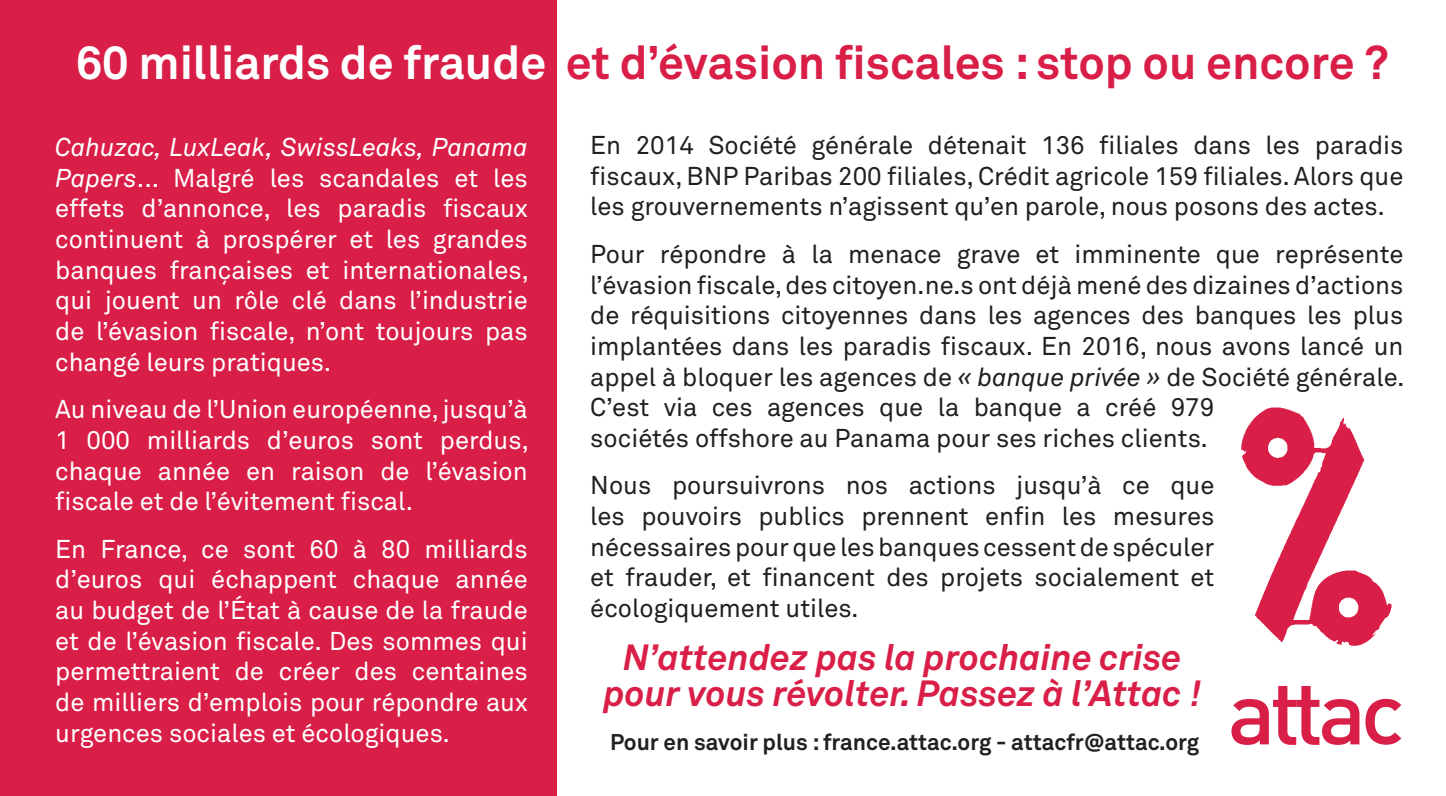
<style>
.page{position:relative;width:1446px;height:796px;background:#fff}
.page>*{position:absolute;margin:0;border:0;box-sizing:border-box;transform-origin:0 0}
.t1{font:700 46.5px "Akkurat Std";color:#d91e48}
.t2{font:italic 700 36px/36px "Akkurat Std";color:#d91e47;text-align:center}
.t3{font:25.5px/30.6px "Akkurat Std";color:#231f20;text-align:justify}
.t4{font:25.5px/30.6px "Akkurat Std";color:#fff;text-align:justify}
.t5{font:700 22.5px "Akkurat Std";color:#231f20}
.s1{color:#fff}
.s2{color:#d91e47}
.s3{font-style:italic}
</style>
<div class="page">
<svg style="left:1241px;top:407px;width:150px;height:238px"></svg>
<svg style="left:1231px;top:685px;width:128px;height:59px"></svg>
<svg style="left:1365px;top:698px;width:36px;height:46px"></svg>
<div style="left:0;top:0;width:556px;height:795px;background:#d91e47"></div>
<p class="t1" style="left:76px;top:34px;width:1314px"><span class="s1">60 milliards de fraude</span> <span class="s2">et</span> d’évasion fiscales : stop ou encore ?</p>
<p class="t4" style="left:55px;top:132px;width:475px"><span class="s3">Cahuzac, LuxLeak, SwissLeaks, Panama Papers</span>... Malgré les scandales et les effets d’annonce, les paradis fiscaux continuent à prospérer et les grandes banques françaises et internationales, qui jouent un rôle clé dans l’industrie de l’évasion fiscale, n’ont toujours pas changé leurs pratiques.</p>
<p class="t4" style="left:55px;top:394px;width:475px">Au niveau de l’Union européenne, jusqu’à 1 000 milliards d’euros sont perdus, chaque année en raison de l’évasion fiscale et de l’évitement fiscal.</p>
<p class="t4" style="left:55px;top:533px;width:474px">En France, ce sont 60 à 80 milliards d’euros qui échappent chaque année au budget de l’État à cause de la fraude et de l’évasion fiscale. Des sommes qui permettraient de créer des centaines de milliers d’emplois pour répondre aux urgences sociales et écologiques.</p>
<p class="t3" style="left:590px;top:130px;width:815px">En 2014 Société générale détenait 136 filiales dans les paradis fiscaux, BNP Paribas 200 filiales, Crédit agricole 159 filiales. Alors que les grouvernements n’agissent qu’en parole, nous posons des actes.</p>
<p class="t3" style="left:590px;top:239px;width:816px;text-align:left">Pour répondre à la menace grave et imminente que représente l’évasion fiscale, des citoyen.ne.s ont déjà mené des dizaines d’actions de réquisitions citoyennes dans les agences des banques les plus implantées dans les paradis fiscaux. En 2016, nous avons lancé un appel à bloquer les agences de <span class="s3">« banque privée »</span> de Société générale.<br>C’est via ces agences que la banque a créé 979<br>sociétés offshore au Panama pour ses riches clients.</p>
<p class="t3" style="left:590px;top:470px;width:626px">Nous poursuivrons nos actions jusqu’à ce que les pouvoirs publics prennent enfin les mesures nécessaires pour que les banques cessent de spéculer et frauder, et financent des projets socialement et écologiquement utiles.</p>
<p class="t2" style="left:603px;top:638px;width:599px">N’attendez pas la prochaine crise pour vous révolter. Passez à l’Attac !</p>
<p class="t5" style="left:610px;top:728px;width:591px">Pour en savoir plus : france.attac.org - attacfr@attac.org</p>
</div>
